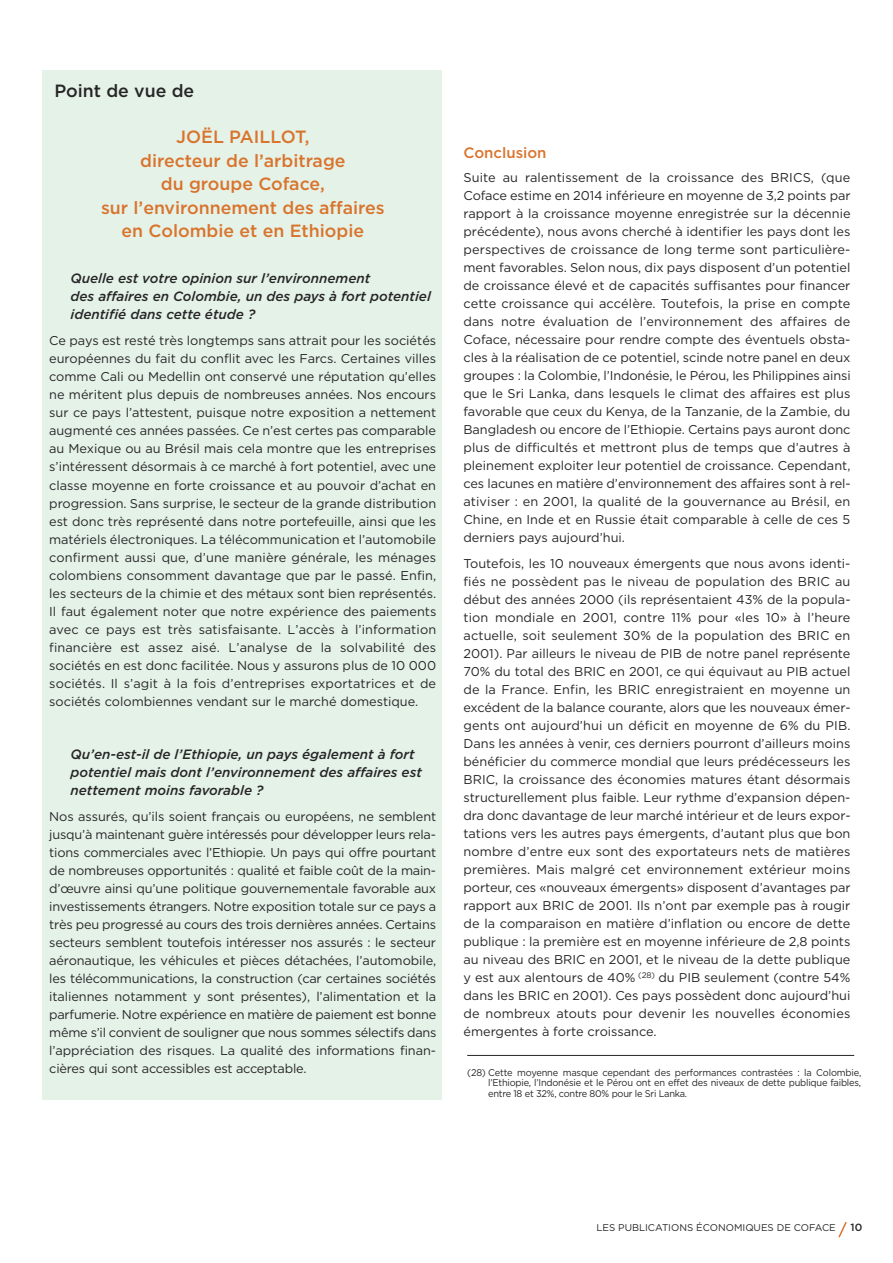
<style>
.page{position:relative;width:893px;height:1263px;background:#fff}
.page>*{position:absolute;margin:0;border:0;box-sizing:border-box;transform-origin:0 0}
.t1{font:500 17.7px/23.5px "Gotham";color:#d9742d;text-align:center}
.t2{font:500 17.7px "Gotham";color:#272627}
.t3{font:500 15px "Gotham";color:#d9742d}
.t4{font:italic 500 13.5px/18px "Gotham";color:#272627}
.t5{font:12.75px/18px "Gotham";color:#272627;text-align:justify}
.t6{font:500 10.5px "Gotham";color:#272627}
.t7{font:9.75px/10.5px "Gotham";letter-spacing:-.02em;color:#272627;text-align:justify;scale:.95 1}
.t8{font:9.75px "Gotham";color:#272627}
</style>
<div class="page">
<svg style="left:838px;top:1222px;width:9px;height:16px"></svg>
<hr style="left:467px;top:1055px;width:387px;height:1px;background:#272627">
<div style="left:43px;top:71px;width:399px;height:1029px;background:#e5f2e8"></div>
<h1 class="t2" style="left:54px;top:81px;width:141px">Point de vue de</h1>
<h1 class="t1" style="left:101px;top:125px;width:285px">JOËL PAILLOT,<br>directeur de l’arbitrage<br>du groupe Coface,<br>sur l’environnement des affaires en Colombie et en Ethiopie</h1>
<p class="t4" style="left:70px;top:269px;width:362px">Quelle est votre opinion sur l’environnement<br>des affaires en Colombie, un des pays à fort potentiel identifié dans cette étude ?</p>
<p class="t5" style="left:49px;top:332px;width:389px">Ce pays est resté très longtemps sans attrait pour les sociétés européennes du fait du conflit avec les Farcs. Certaines villes comme Cali ou Medellin ont conservé une réputation qu’elles ne méritent plus depuis de nombreuses années. Nos encours sur ce pays l’attestent, puisque notre exposition a nettement augmenté ces années passées. Ce n’est certes pas comparable au Mexique ou au Brésil mais cela montre que les entreprises s’intéressent désormais à ce marché à fort potentiel, avec une classe moyenne en forte croissance et au pouvoir d’achat en progression. Sans surprise, le secteur de la grande distribution est donc très représenté dans notre portefeuille, ainsi que les matériels électroniques. La télécommunication et l’automobile confirment aussi que, d’une manière générale, les ménages colombiens consomment davantage que par le passé. Enfin, les secteurs de la chimie et des métaux sont bien représentés.<br>Il faut également noter que notre expérience des paiements avec ce pays est très satisfaisante. L’accès à l’information financière est assez aisé. L’analyse de la solvabilité des sociétés en est donc facilitée. Nous y assurons plus de 10 000 sociétés. Il s’agit à la fois d’entreprises exportatrices et de sociétés colombiennes vendant sur le marché domestique.</p>
<p class="t4" style="left:70px;top:745px;width:353px">Qu’en-est-il de l’Ethiopie, un pays également à fort potentiel mais dont l’environnement des affaires est nettement moins favorable ?</p>
<p class="t5" style="left:49px;top:808px;width:389px">Nos assurés, qu’ils soient français ou européens, ne semblent jusqu’à maintenant guère intéressés pour développer leurs rela&shy;tions commerciales avec l’Ethiopie. Un pays qui offre pourtant de nombreuses opportunités : qualité et faible coût de la main&shy;d’œuvre ainsi qu’une politique gouvernementale favorable aux investissements étrangers. Notre exposition totale sur ce pays a très peu progressé au cours des trois dernières années. Certains secteurs semblent toutefois intéresser nos assurés : le secteur aéronautique, les véhicules et pièces détachées, l’automobile, les télécommunications, la construction (car certaines sociétés italiennes notamment y sont présentes), l’alimentation et la parfumerie. Notre expérience en matière de paiement est bonne même s’il convient de souligner que nous sommes sélectifs dans l’appréciation des risques. La qualité des informations finan&shy;cières qui sont accessibles est acceptable.</p>
<p class="t3" style="left:463px;top:144px;width:85px">Conclusion</p>
<p class="t5" style="left:463px;top:168px;width:389px">Suite au ralentissement de la croissance des BRICS, (que Coface estime en 2014 inférieure en moyenne de 3,2 points par rapport à la croissance moyenne enregistrée sur la décennie précédente), nous avons cherché à identifier les pays dont les perspectives de croissance de long terme sont particulière&shy;ment favorables. Selon nous, dix pays disposent d’un potentiel de croissance élevé et de capacités suffisantes pour financer cette croissance qui accélère. Toutefois, la prise en compte dans notre évaluation de l’environnement des affaires de Coface, nécessaire pour rendre compte des éventuels obsta&shy;cles à la réalisation de ce potentiel, scinde notre panel en deux groupes : la Colombie, l’Indonésie, le Pérou, les Philippines ainsi que le Sri Lanka, dans lesquels le climat des affaires est plus favorable que ceux du Kenya, de la Tanzanie, de la Zambie, du Bangladesh ou encore de l’Ethiopie. Certains pays auront donc plus de difficultés et mettront plus de temps que d’autres à pleinement exploiter leur potentiel de croissance. Cependant, ces lacunes en matière d’environnement des affaires sont à rel&shy;ativiser : en 2001, la qualité de la gouvernance au Brésil, en Chine, en Inde et en Russie était comparable à celle de ces 5 derniers pays aujourd’hui.</p>
<p class="t5" style="left:463px;top:555px;width:389px">Toutefois, les 10 nouveaux émergents que nous avons identi&shy;fiés ne possèdent pas le niveau de population des BRIC au début des années 2000 (ils représentaient 43% de la popula&shy;tion mondiale en 2001, contre 11% pour «les 10» à l’heure actuelle, soit seulement 30% de la population des BRIC en 2001). Par ailleurs le niveau de PIB de notre panel représente 70% du total des BRIC en 2001, ce qui équivaut au PIB actuel de la France. Enfin, les BRIC enregistraient en moyenne un excédent de la balance courante, alors que les nouveaux émer&shy;gents ont aujourd’hui un déficit en moyenne de 6% du PIB.<br>Dans les années à venir, ces derniers pourront d’ailleurs moins bénéficier du commerce mondial que leurs prédécesseurs les BRIC, la croissance des économies matures étant désormais structurellement plus faible. Leur rythme d’expansion dépen&shy;dra donc davantage de leur marché intérieur et de leurs expor&shy;tations vers les autres pays émergents, d’autant plus que bon nombre d’entre eux sont des exportateurs nets de matières premières. Mais malgré cet environnement extérieur moins porteur, ces «nouveaux émergents» disposent d’avantages par rapport aux BRIC de 2001. Ils n’ont par exemple pas à rougir de la comparaison en matière d’inflation ou encore de dette publique : la première est en moyenne inférieure de 2,8 points au niveau des BRIC en 2001, et le niveau de la dette publique y est aux alentours de 40% <sup>(28)</sup> du PIB seulement (contre 54% dans les BRIC en 2001). Ces pays possèdent donc aujourd’hui de nombreux atouts pour devenir les nouvelles économies émergentes à forte croissance.</p>
<p class="t7" style="left:488px;top:1067px;width:394px;text-indent:-21px">(28) Cette moyenne masque cependant des performances contrastées : la Colombie, l’Ethiopie, l’Indonésie et le Pérou ont en effet des niveaux de dette publique faibles, entre 18 et 32%, contre 80% pour le Sri Lanka.</p>
<p class="t8" style="left:596px;top:1222px;width:241px">LES PUBLICATIONS ÉCONOMIQUES DE COFACE</p>
<p class="t6" style="left:851px;top:1221px;width:13px">10</p>
</div>
